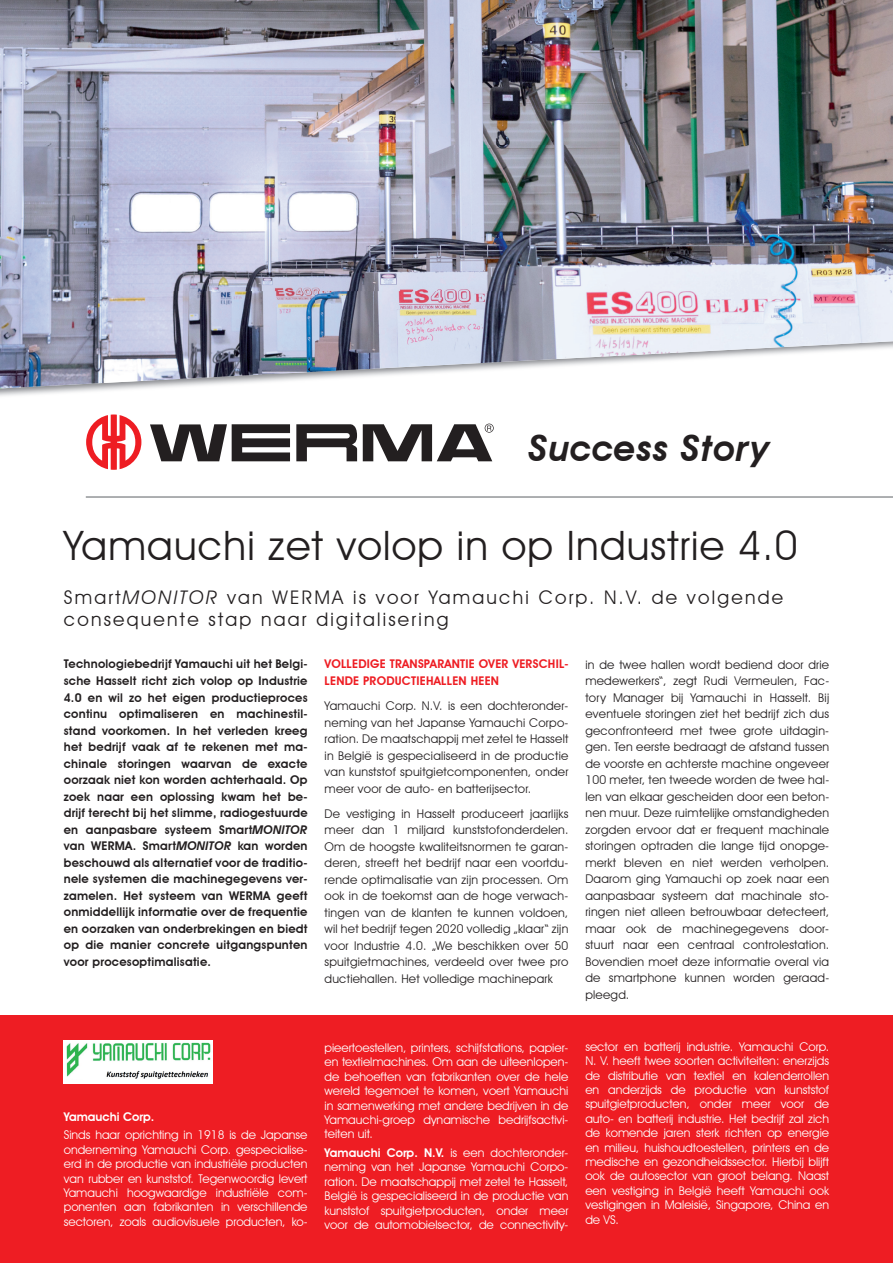
<style>
.page{position:relative;width:893px;height:1263px;background:#fff}
.page>*{position:absolute;margin:0;border:0;box-sizing:border-box;transform-origin:0 0}
.t1{font:40.5px "Avant Garde IT Cby BT";letter-spacing:.03em;color:#231f20}
.t2{font:italic 600 36px "Avant Garde IT Cby BT";letter-spacing:.02em;color:#231f20}
.t3{font:18.75px/22.5px "Avant Garde IT Cby BT";letter-spacing:.12em;color:#231f20}
.t4{font:12px/16.5px "Avant Garde IT Cby BT";letter-spacing:.02em;color:#231f20;text-align:justify}
.t5{font:12px/14.4px "Avant Garde IT Cby BT";color:#fff;text-align:justify}
.t6{font:600 12px/16.5px "Avant Garde IT Cby BT";letter-spacing:.02em;color:#231f20;text-align:justify}
.t7{font:600 12px/16.5px "Avant Garde IT Cby BT";letter-spacing:.02em;color:#ee1d23}
.t8{font:600 12px "Avant Garde IT Cby BT";color:#fff}
.s1{font-style:italic}
.s2{font-weight:600}
</style>
<div class="page">
<hr style="left:86px;top:496px;width:807px;height:2px;background:#939598">
<svg style="left:296px;top:424px;width:61px;height:37px"></svg>
<svg style="left:150px;top:424px;width:140px;height:37px"></svg>
<svg style="left:86px;top:414px;width:55px;height:56px"></svg>
<svg style="left:363px;top:424px;width:131px;height:37px"></svg>
<div style="left:0;top:1015px;width:893px;height:248px;background:#ee1d23"></div>
<img style="left:0;top:0;width:840px;height:291px">
<img style="left:840px;top:0;width:53px;height:344px">
<img style="left:0;top:291px;width:315px;height:97px">
<img style="left:315px;top:291px;width:316px;height:81px">
<img style="left:630px;top:291px;width:211px;height:64px">
<img style="left:64px;top:1040px;width:148px;height:44px">
<h2 class="t2" style="left:528px;top:427px;width:243px">Success Story</h2>
<h1 class="t1" style="left:64px;top:521px;width:735px">Yamauchi zet volop in op Industrie 4.0</h1>
<h3 class="t3" style="left:64px;top:586px;width:721px">Smart<span class="s1">MONITOR</span> van WERMA is voor Yamauchi Corp. N.V. de volgende consequente stap naar digitalisering</h3>
<p class="t6" style="left:64px;top:656px;width:245px">Technologiebedrijf Yamauchi uit het Belgi&shy;sche Hasselt richt zich volop op Industrie 4.0 en wil zo het eigen productieproces continu optimaliseren en machinestil&shy;stand voorkomen. In het verleden kreeg het bedrijf vaak af te rekenen met ma&shy;chinale storingen waarvan de exacte oorzaak niet kon worden achterhaald. Op zoek naar een oplossing kwam het be&shy;drijf terecht bij het slimme, radiogestuurde en aanpasbare systeem Smart<span class="s1">MONITOR </span>van WERMA. Smart<span class="s1">MONITOR</span> kan worden beschouwd als alternatief voor de traditio&shy;nele systemen die machinegegevens ver&shy;zamelen. Het systeem van WERMA geeft onmiddellijk informatie over de frequentie en oorzaken van onderbrekingen en biedt op die manier concrete uitgangspunten voor procesoptimalisatie.</p>
<p class="t7" style="left:325px;top:656px;width:245px">VOLLEDIGE TRANSPARANTIE OVER VERSCHIL-<br>LENDE PRODUCTIEHALLEN HEEN</p>
<p class="t4" style="left:585px;top:656px;width:245px">in de twee hallen wordt bediend door drie medewerkers“, zegt Rudi Vermeulen, Fac&shy;tory Manager bij Yamauchi in Hasselt. Bij eventuele storingen ziet het bedrijf zich dus geconfronteerd met twee grote uitdagin&shy;gen. Ten eerste bedraagt de afstand tussen de voorste en achterste machine ongeveer 100 meter, ten tweede worden de twee hal&shy;len van elkaar gescheiden door een beton&shy;nen muur. Deze ruimtelijke omstandigheden zorgden ervoor dat er frequent machinale storingen optraden die lange tijd onopge&shy;merkt bleven en niet werden verholpen.<br>Daarom ging Yamauchi op zoek naar een aanpasbaar systeem dat machinale sto&shy;ringen niet alleen betrouwbaar detecteert, maar ook de machinegegevens door&shy;stuurt naar een centraal controlestation.<br>Bovendien moet deze informatie overal via de smartphone kunnen worden geraad&shy;pleegd.</p>
<p class="t4" style="left:325px;top:697px;width:245px">Yamauchi Corp. N.V. is een dochteronder&shy;neming van het Japanse Yamauchi Corpo&shy;ration. De maatschappij met zetel te Hasselt in België is gespecialiseerd in de productie van kunststof spuitgietcomponenten, onder meer voor de auto- en batterijsector.</p>
<p class="t4" style="left:325px;top:805px;width:245px">De vestiging in Hasselt produceert jaarlijks meer dan 1 miljard kunststofonderdelen.<br>Om de hoogste kwaliteitsnormen te garan&shy;deren, streeft het bedrijf naar een voortdu&shy;rende optimalisatie van zijn processen. Om ook in de toekomst aan de hoge verwach&shy;tingen van de klanten te kunnen voldoen, wil het bedrijf tegen 2020 volledig „klaar“ zijn voor Industrie 4.0. „We beschikken over 50 spuitgietmachines, verdeeld over twee pro ductiehallen. Het volledige machinepark</p>
<p class="t8" style="left:64px;top:1109px;width:92px">Yamauchi Corp.</p>
<p class="t5" style="left:64px;top:1128px;width:245px">Sinds haar oprichting in 1918 is de Japanse onderneming Yamauchi Corp. gespecialise&shy;erd in de productie van industriële producten van rubber en kunststof. Tegenwoordig levert Yamauchi hoogwaardige industriële com&shy;ponenten aan fabrikanten in verschillende sectoren, zoals audiovisuele producten, ko-</p>
<p class="t5" style="left:325px;top:1040px;width:245px">pieertoestellen, printers, schijfstations, papier&shy;en textielmachines. Om aan de uiteenlopen&shy;de behoeften van fabrikanten over de hele wereld tegemoet te komen, voert Yamauchi in samenwerking met andere bedrijven in de Yamauchi-groep dynamische bedrijfsactivi&shy;teiten uit.</p>
<p class="t5" style="left:325px;top:1145px;width:245px"><span class="s2">Yamauchi Corp. N.V.</span> is een dochteronder&shy;neming van het Japanse Yamauchi Corpo&shy;ration. De maatschappij met zetel te Hasselt, België is gespecialiseerd in de productie van kunststof spuitgietproducten, onder meer voor de automobielsector, de connectivity-</p>
<p class="t5" style="left:585px;top:1039px;width:245px">sector en batterij industrie. Yamauchi Corp.<br>N. V. heeft twee soorten activiteiten: enerzijds de distributie van textiel en kalenderrollen en anderzijds de productie van kunststof spuitgietproducten, onder meer voor de auto- en batterij industrie. Het bedrijf zal zich de komende jaren sterk richten op energie en milieu, huishoudtoestellen, printers en de medische en gezondheidssector. Hierbij blijft ook de autosector van groot belang. Naast een vestiging in België heeft Yamauchi ook vestigingen in Maleisië, Singapore, China en de VS.</p>
</div>
